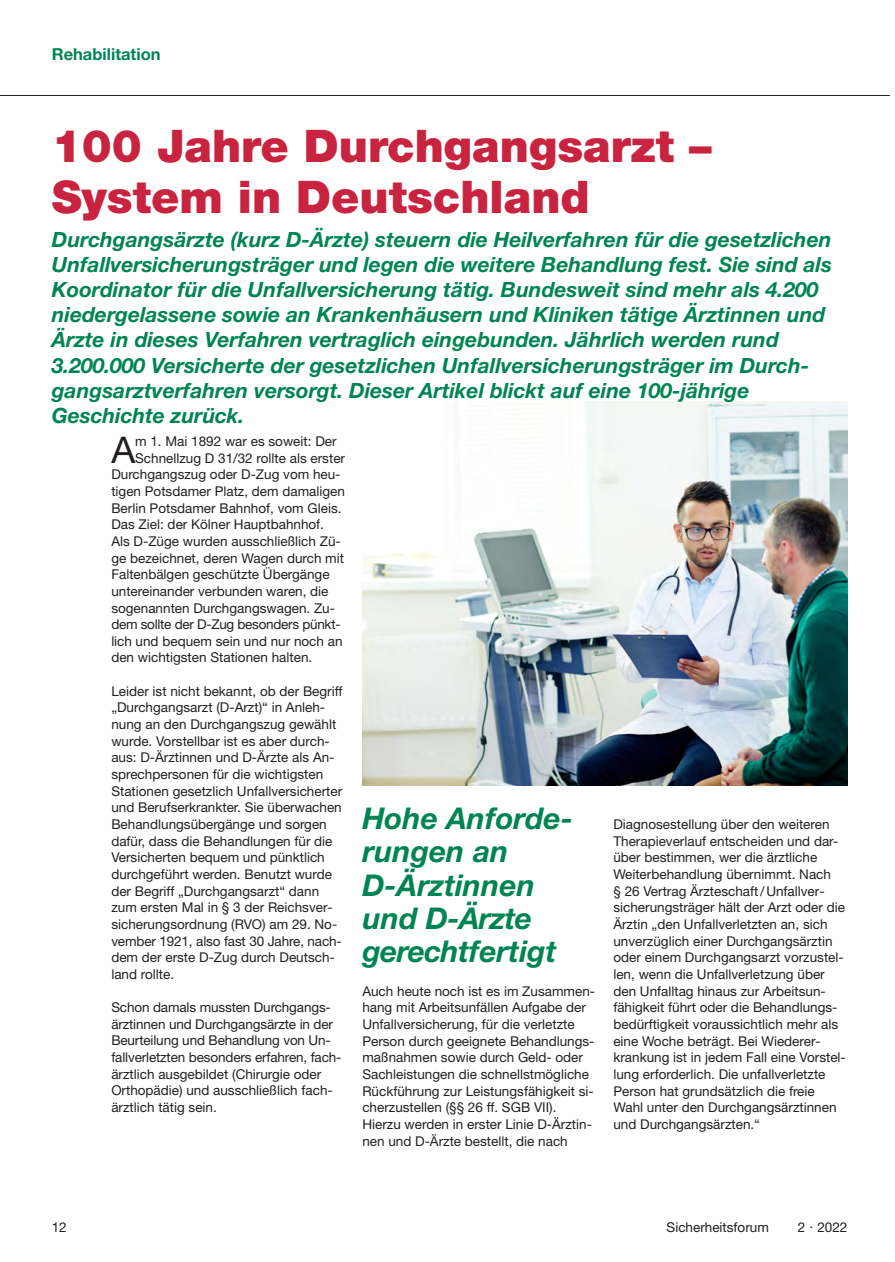
<style>
.page{position:relative;width:895px;height:1262px;background:#fff}
.page>*{position:absolute;margin:0;border:0;box-sizing:border-box;transform-origin:0 0}
.t1{font:900 45px/51px "Helvetica Neue LT Std";color:#c8233f}
.t2{font:36.75px "Helvetica Neue LT Std";color:#231f20}
.t3{font:italic 700 30px/33.3px "Helvetica Neue LT Std";color:#008454}
.t4{font:italic 700 21px/25.2px "Helvetica Neue LT Std";color:#008454}
.t5{font:700 16.5px "Helvetica Neue LT Std";color:#008454}
.t6{font:13.5px/16.6px "Helvetica Neue LT Std";color:#231f20}
.t7{font:13.5px "Helvetica Neue LT Std";letter-spacing:-.02em;color:#231f20}
</style>
<div class="page">
<hr style="left:0;top:95px;width:889px;height:1px;background:#231f20">
<img style="left:362px;top:401px;width:485px;height:384px">
<p class="t5" style="left:52px;top:49px;width:110px">Rehabilitation</p>
<p class="t1" style="left:52px;top:124px;width:661px">100 Jahre Durchgangsarzt –<br>System in Deutschland</p>
<p class="t4" style="left:52px;top:228px;width:781px">Durchgangsärzte (kurz D-Ärzte) steuern die Heilverfahren für die gesetzlichen Unfallversicherungsträger und legen die weitere Behandlung fest. Sie sind als Koordinator für die Unfallversicherung tätig. Bundesweit sind mehr als 4.200 niedergelassene sowie an Krankenhäusern und Kliniken tätige Ärztinnen und Ärzte in dieses Verfahren vertraglich eingebunden. Jährlich werden rund 3.200.000 Versicherte der gesetzlichen Unfallver sicherungs träger im Durch - gangsarztverfahren versorgt. Dieser Artikel blickt auf eine 100-jährige Geschichte zurück.</p>
<p class="t6" style="left:52px;top:1220px;width:17px">12</p>
<p class="t2" style="left:111px;top:436px;width:25px">A</p>
<p class="t6" style="left:135px;top:434px;width:203px">m 1. Mai 1892 war es soweit: Der</p>
<p class="t6" style="left:135px;top:451px;width:211px">Schnellzug D 31/32 rollte als erster</p>
<p class="t6" style="left:111px;top:467px;width:231px">Durchgangszug oder D-Zug vom heu-</p>
<p class="t6" style="left:111px;top:484px;width:235px">tigen Potsdamer Platz, dem damaligen</p>
<p class="t6" style="left:111px;top:501px;width:232px">Berlin Potsdamer Bahnhof, vom Gleis.</p>
<p class="t6" style="left:111px;top:517px;width:214px">Das Ziel: der Kölner Hauptbahnhof.</p>
<p class="t6" style="left:111px;top:534px;width:231px">Als D-Züge wurden ausschließlich Zü -</p>
<p class="t6" style="left:111px;top:551px;width:234px">ge bezeichnet, deren Wagen durch mit</p>
<p class="t6" style="left:111px;top:567px;width:220px">Faltenbälgen geschützte Übergänge</p>
<p class="t6" style="left:111px;top:584px;width:219px">untereinander verbunden waren, die</p>
<p class="t6" style="left:111px;top:601px;width:225px">sogenannten Durchgangswagen. Zu -</p>
<p class="t7" style="left:111px;top:619px;width:231px">dem sollte der D-Zug besonders pünkt -</p>
<p class="t6" style="left:111px;top:634px;width:233px">lich und bequem sein und nur noch an</p>
<p class="t6" style="left:111px;top:650px;width:202px">den wichtigsten Stationen halten.</p>
<p class="t6" style="left:111px;top:684px;width:233px">Leider ist nicht bekannt, ob der Begriff „Durchgangsarzt (D-Arzt)“ in Anleh - nung an den Durchgangszug gewählt wurde. Vorstellbar ist es aber durch&shy;aus: D-Ärztinnen und D-Ärzte als An - sprechpersonen für die wichtigsten Stationen gesetzlich Unfallversicherter und Berufserkrankter. Sie überwachen Behandlungsübergänge und sorgen dafür, dass die Behandlungen für die Versicherten bequem und pünktlich durchgeführt werden. Benutzt wurde der Begriff „Durchgangsarzt“ dann zum ersten Mal in § 3 der Reichsver - sicherungsordnung (RVO) am 29. No - vember 1921, also fast 30 Jahre, nach&shy;dem der erste D-Zug durch Deutsch - land rollte.</p>
<p class="t6" style="left:111px;top:1000px;width:231px">Schon damals mussten Durchgangs - ärztinnen und Durchgangsärzte in der Beurteilung und Behandlung von Un - fallverletzten besonders erfahren, fach - ärztlich ausgebildet (Chirurgie oder Orthopädie) und ausschließlich fach&shy;ärztlich tätig sein.</p>
<p class="t3" style="left:362px;top:804px;width:212px">Hohe Anforde - rungen an</p>
<p class="t3" style="left:362px;top:871px;width:196px">D-Ärztinnen und D-Ärzte gerecht fertigt</p>
<p class="t6" style="left:362px;top:984px;width:234px">Auch heute noch ist es im Zusammen - hang mit Arbeitsunfällen Aufgabe der Unfallversicherung, für die verletzte Per son durch geeignete Behandlungs - maß nahmen sowie durch Geld- oder Sachleistungen die schnellstmögliche Rückführung zur Leistungsfähigkeit si&shy;cherzustellen (§§ 26 ff. SGB VII).<br>Hierzu werden in erster Linie D-Ärztin - nen und D-Ärzte bestellt, die nach</p>
<p class="t6" style="left:613px;top:817px;width:226px">Diag nosestellung über den weiteren Therapieverlauf entscheiden und dar&shy;über bestimmen, wer die ärztliche Weiterbehandlung übernimmt. Nach</p>
<p class="t6" style="left:613px;top:884px;width:234px">§ 26 Vertrag Ärzteschaft / Unfallver - siche rungsträger hält der Arzt oder die Ärztin „den Unfallverletzten an, sich unverzüglich einer Durchgangsärztin oder einem Durchgangsarzt vorzustel&shy;len, wenn die Unfallverletzung über den Unfalltag hinaus zur Arbeitsun - fähig keit führt oder die Behandlungs - bedürftigkeit voraussichtlich mehr als eine Woche beträgt. Bei Wiederer - krank ung ist in jedem Fall eine Vorstel - lung erforderlich. Die unfallverletzte Person hat grundsätzlich die freie Wahl unter den Durchgangsärztinnen und Durchgangsärzten.“</p>
<p class="t6" style="left:666px;top:1220px;width:104px">Sicherheitsforum</p>
<p class="t6" style="left:797px;top:1220px;width:51px">2 . 2022</p>
</div>
